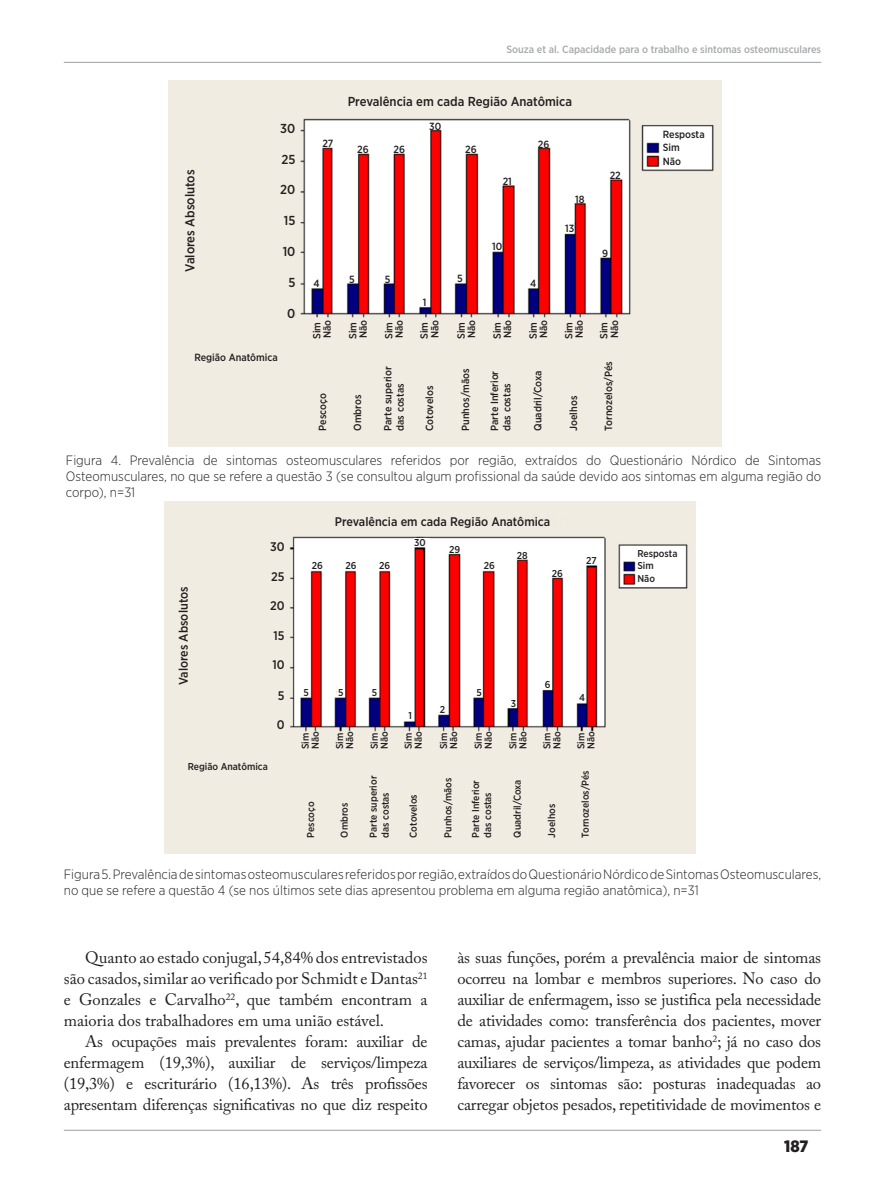
<style>
.page{position:relative;width:885px;height:1187px;background:#fff}
.page>*{position:absolute;margin:0;border:0;box-sizing:border-box;transform-origin:0 0}
.TEXTO{font:16.5px/21px "Adobe Caslon Pro";letter-spacing:-.01em;color:#231f20;text-align:justify}
.t1{font:900 16.5px "Gotham Narrow";color:#231f20}
.Figura_tit{font:300 13.5px/16.2px "Gotham Narrow";color:#231f20}
.t2{font:500 13.05px "Gotham Narrow";color:#231f20}
.t3{font:500 12.45px "Gotham Narrow";color:#231f20}
.t4{font:500 10.5px "Gotham Narrow";color:#a8a9ad}
.t5{font:500 10.35px/10.4px "Gotham Narrow";color:#231f20}
.t6{font:500 10.05px/10.1px "Gotham Narrow";color:#231f20}
</style>
<div class="page">
<hr style="left:64px;top:62px;width:757px;height:1px;background:#a8a9ad">
<hr style="left:64px;top:1129px;width:757px;height:1px;background:#a8a9ad">
<img style="left:165px;top:501px;width:530px;height:352px">
<img style="left:168px;top:81px;width:553px;height:366px">
<p class="t4" style="left:506px;top:42px;width:316px">Souza et al. Capacidade para o trabalho e sintomas osteomusculares</p>
<p class="t2" style="left:280px;top:120px;width:17px">30</p>
<p class="t2" style="left:181px;top:272px;width:104px;rotate:-90deg">Valores Absolutos</p>
<p class="t2" style="left:281px;top:151px;width:15px">25</p>
<p class="t2" style="left:280px;top:181px;width:17px">20</p>
<p class="t2" style="left:284px;top:212px;width:13px">15</p>
<p class="t2" style="left:283px;top:243px;width:14px">10</p>
<p class="t2" style="left:288px;top:274px;width:9px">5</p>
<p class="t2" style="left:287px;top:305px;width:10px">0</p>
<p class="t5" style="left:194px;top:352px;width:85px">Região Anatômica</p>
<p class="t2" style="left:348px;top:93px;width:226px">Prevalência em cada Região Anatômica</p>
<p class="t5" style="left:322px;top:138px;width:12px">27</p>
<p class="t5" style="left:357px;top:144px;width:13px">26</p>
<p class="t5" style="left:393px;top:144px;width:13px">26</p>
<p class="t5" style="left:429px;top:121px;width:14px">30</p>
<p class="t5" style="left:465px;top:144px;width:13px">26</p>
<p class="t5" style="left:502px;top:176px;width:11px">21</p>
<p class="t5" style="left:313px;top:278px;width:8px">4</p>
<p class="t5" style="left:349px;top:274px;width:7px">5</p>
<p class="t5" style="left:385px;top:274px;width:7px">5</p>
<p class="t5" style="left:423px;top:297px;width:5px">1</p>
<p class="t5" style="left:457px;top:273px;width:7px">5</p>
<p class="t5" style="left:492px;top:241px;width:12px">10</p>
<p class="t5" style="left:538px;top:139px;width:13px">26</p>
<p class="t5" style="left:530px;top:278px;width:8px">4</p>
<p class="t5" style="left:575px;top:194px;width:11px">18</p>
<p class="t5" style="left:565px;top:223px;width:11px">13</p>
<p class="t5" style="left:609px;top:170px;width:13px">22</p>
<p class="t5" style="left:602px;top:248px;width:7px">9</p>
<p class="t5" style="left:311px;top:339px;width:20px;rotate:-90deg">Sim<br>Não</p>
<p class="t5" style="left:347px;top:339px;width:20px;rotate:-90deg">Sim<br>Não</p>
<p class="t5" style="left:383px;top:339px;width:20px;rotate:-90deg">Sim<br>Não</p>
<p class="t5" style="left:419px;top:339px;width:20px;rotate:-90deg">Sim<br>Não</p>
<p class="t5" style="left:456px;top:339px;width:20px;rotate:-90deg">Sim<br>Não</p>
<p class="t5" style="left:492px;top:339px;width:20px;rotate:-90deg">Sim<br>Não</p>
<p class="t5" style="left:527px;top:339px;width:20px;rotate:-90deg">Sim<br>Não</p>
<p class="t5" style="left:563px;top:339px;width:20px;rotate:-90deg">Sim<br>Não</p>
<p class="t5" style="left:598px;top:339px;width:20px;rotate:-90deg">Sim<br>Não</p>
<p class="t5" style="left:317px;top:431px;width:39px;rotate:-90deg">Pescoço</p>
<p class="t5" style="left:352px;top:431px;width:38px;rotate:-90deg">Ombros</p>
<p class="t5" style="left:381px;top:431px;width:66px;line-height:12.5px;rotate:-90deg">Parte superior das costas</p>
<p class="t5" style="left:424px;top:431px;width:47px;rotate:-90deg">Cotovelos</p>
<p class="t5" style="left:460px;top:431px;width:64px;rotate:-90deg">Punhos/mãos</p>
<p class="t5" style="left:488px;top:431px;width:62px;line-height:12.5px;rotate:-90deg">Parte Inferior das costas</p>
<p class="t5" style="left:532px;top:431px;width:62px;rotate:-90deg">Quadril/Coxa</p>
<p class="t5" style="left:568px;top:431px;width:37px;rotate:-90deg">Joelhos</p>
<p class="t5" style="left:603px;top:431px;width:71px;rotate:-90deg">Tornozelos/Pés</p>
<p class="t5" style="left:662px;top:128px;width:43px;line-height:13.4px">Resposta<br>Sim<br>Não</p>
<p class="Figura_tit" style="left:66px;top:451px;width:756px;text-align:justify">Figura 4. Prevalência de sintomas osteomusculares referidos por região, extraídos do Questionário Nórdico de Sintomas Osteomusculares, no que se refere a questão 3 (se consultou algum profissional da saúde devido aos sintomas em alguma região do corpo), n=31</p>
<p class="t3" style="left:270px;top:539px;width:16px">30</p>
<p class="t3" style="left:175px;top:685px;width:100px;rotate:-90deg">Valores Absolutos</p>
<p class="t3" style="left:271px;top:569px;width:15px">25</p>
<p class="t3" style="left:270px;top:597px;width:16px">20</p>
<p class="t3" style="left:273px;top:627px;width:13px">15</p>
<p class="t3" style="left:272px;top:657px;width:14px">10</p>
<p class="t3" style="left:278px;top:687px;width:8px">5</p>
<p class="t3" style="left:277px;top:716px;width:9px">0</p>
<p class="t6" style="left:188px;top:761px;width:82px">Região Anatômica</p>
<p class="t6" style="left:312px;top:560px;width:13px">26</p>
<p class="t3" style="left:335px;top:513px;width:217px">Prevalência em cada Região Anatômica</p>
<p class="t6" style="left:345px;top:560px;width:13px">26</p>
<p class="t6" style="left:379px;top:560px;width:13px">26</p>
<p class="t6" style="left:414px;top:537px;width:13px">30</p>
<p class="t6" style="left:449px;top:544px;width:13px">29</p>
<p class="t6" style="left:484px;top:560px;width:13px">26</p>
<p class="t6" style="left:516px;top:550px;width:12px">28</p>
<p class="t6" style="left:552px;top:567px;width:13px">26</p>
<p class="t6" style="left:586px;top:555px;width:12px">27</p>
<p class="t6" style="left:303px;top:686px;width:7px">5</p>
<p class="t6" style="left:338px;top:686px;width:7px">5</p>
<p class="t6" style="left:371px;top:686px;width:7px">5</p>
<p class="t6" style="left:408px;top:710px;width:5px">1</p>
<p class="t6" style="left:440px;top:704px;width:7px">2</p>
<p class="t6" style="left:476px;top:686px;width:7px">5</p>
<p class="t6" style="left:511px;top:697px;width:7px">3</p>
<p class="t6" style="left:544px;top:679px;width:7px">6</p>
<p class="t6" style="left:579px;top:692px;width:7px">4</p>
<p class="t6" style="left:300px;top:749px;width:20px;rotate:-90deg">Sim<br>Não</p>
<p class="t6" style="left:334px;top:749px;width:20px;rotate:-90deg">Sim<br>Não</p>
<p class="t6" style="left:369px;top:749px;width:20px;rotate:-90deg">Sim<br>Não</p>
<p class="t6" style="left:403px;top:749px;width:20px;rotate:-90deg">Sim<br>Não</p>
<p class="t6" style="left:438px;top:749px;width:20px;rotate:-90deg">Sim<br>Não</p>
<p class="t6" style="left:473px;top:749px;width:20px;rotate:-90deg">Sim<br>Não</p>
<p class="t6" style="left:507px;top:749px;width:20px;rotate:-90deg">Sim<br>Não</p>
<p class="t6" style="left:541px;top:749px;width:20px;rotate:-90deg">Sim<br>Não</p>
<p class="t6" style="left:575px;top:749px;width:20px;rotate:-90deg">Sim<br>Não</p>
<p class="t6" style="left:305px;top:837px;width:38px;rotate:-90deg">Pescoço</p>
<p class="t6" style="left:339px;top:837px;width:36px;rotate:-90deg">Ombros</p>
<p class="t6" style="left:367px;top:837px;width:63px;line-height:12px;rotate:-90deg">Parte superior das costas</p>
<p class="t6" style="left:408px;top:837px;width:45px;rotate:-90deg">Cotovelos</p>
<p class="t6" style="left:442px;top:837px;width:61px;rotate:-90deg">Punhos/mãos</p>
<p class="t6" style="left:469px;top:837px;width:59px;line-height:12px;rotate:-90deg">Parte Inferior das costas</p>
<p class="t6" style="left:512px;top:837px;width:59px;rotate:-90deg">Quadril/Coxa</p>
<p class="t6" style="left:546px;top:837px;width:35px;rotate:-90deg">Joelhos</p>
<p class="t6" style="left:580px;top:837px;width:69px;rotate:-90deg">Tornozelos/Pés</p>
<p class="t6" style="left:637px;top:546px;width:42px;line-height:12.8px">Resposta<br>Sim<br>Não</p>
<p class="Figura_tit" style="left:64px;top:865px;width:758px">Figura 5. Prevalência de sintomas osteomusculares referidos por região, extraídos do Questionário Nórdico de Sintomas Osteomusculares, no que se refere a questão 4 (se nos últimos sete dias apresentou problema em alguma região anatômica), n=31</p>
<p class="TEXTO" style="left:64px;top:947px;width:365px;text-indent:21px">Quanto ao estado conjugal, 54,84% dos entrevistados são casados, similar ao verificado por Schmidt e Dantas<sup>21 </sup>e Gonzales e Carvalho<sup>22</sup>, que também encontram a maioria dos trabalhadores em uma união estável.</p>
<p class="TEXTO" style="left:64px;top:1031px;width:365px;text-indent:21px">As ocupações mais prevalentes foram: auxiliar de enfermagem (19,3%), auxiliar de serviços/limpeza (19,3%) e escriturário (16,13%). As três profissões apresentam diferenças significativas no que diz respeito</p>
<p class="TEXTO" style="left:457px;top:947px;width:365px">às suas funções, porém a prevalência maior de sintomas ocorreu na lombar e membros superiores. No caso do auxiliar de enfermagem, isso se justifica pela necessidade de atividades como: transferência dos pacientes, mover camas, ajudar pacientes a tomar banho<sup>2</sup>; já no caso dos auxiliares de serviços/limpeza, as atividades que podem favorecer os sintomas são: posturas inadequadas ao carregar objetos pesados, repetitividade de movimentos e</p>
<p class="t1" style="left:784px;top:1135px;width:26px">187</p>
</div>
